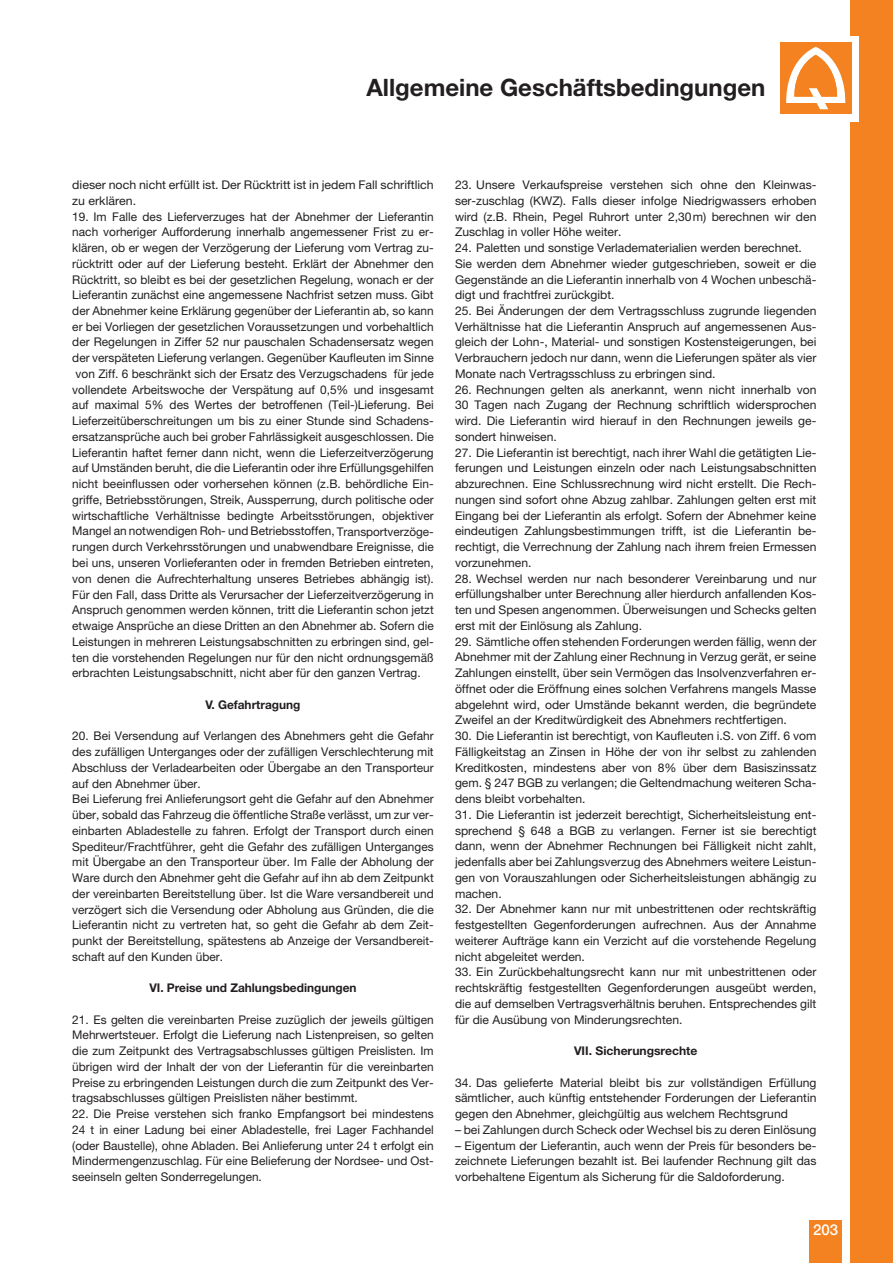
<style>
.page{position:relative;width:893px;height:1263px;background:#fff}
.page>*{position:absolute;margin:0;border:0;box-sizing:border-box;transform-origin:0 0}
.t1{font:700 24px "Helvetica Neue LT Pro";color:#231f20}
.t2{font:500 15px "Helvetica Neue LT Pro";color:#fff}
.t3{font:12px/15.8px "Helvetica Neue LT Pro";color:#231f20;text-align:justify}
.t4{font:700 12px "Helvetica Neue LT Pro";color:#231f20}
</style>
<div class="page">
<div style="left:850px;top:0;width:43px;height:1263px;background:#f58220"></div>
<div style="left:809px;top:1220px;width:33px;height:43px;background:#f58220"></div>
<div style="left:774px;top:36px;width:85px;height:85px;background:#fff"></div>
<div style="left:780px;top:43px;width:71px;height:71px;background:#f58220"></div>
<svg style="left:786px;top:47px;width:60px;height:62px"></svg>
<h1 class="t1" style="left:366px;top:72px;width:400px">Allgemeine Geschäftsbedingungen</h1>
<p class="t3" style="left:72px;top:177px;width:363px">dieser noch nicht erfüllt ist. Der Rücktritt ist in jedem Fall schriftlich zu erklären.</p>
<p class="t3" style="left:72px;top:208px;width:363px">19. Im Falle des Lieferverzuges hat der Abnehmer der Lieferantin nach vorheriger Aufforderung innerhalb angemessener Frist zu er&shy;klären, ob er wegen der Verzögerung der Lieferung vom Vertrag zu&shy;rücktritt oder auf der Lieferung besteht. Erklärt der Abnehmer den Rücktritt, so bleibt es bei der gesetzlichen Regelung, wonach er der Lieferantin zunächst eine angemessene Nachfrist setzen muss. Gibt der Abnehmer keine Erklärung gegenüber der Lieferantin ab, so kann er bei Vorliegen der gesetzlichen Voraussetzungen und vorbehaltlich der Regelungen in Ziffer 52 nur pauschalen Schadensersatz wegen der verspäteten Lieferung verlangen. Gegenüber Kaufleuten im Sinne von Ziff. 6 beschränkt sich der Ersatz des Verzugschadens für jede vollendete Arbeitswoche der Verspätung auf 0,5% und insgesamt auf maximal 5% des Wertes der betroffenen (Teil-)Lieferung. Bei Lieferzeitüberschreitungen um bis zu einer Stunde sind Schadens&shy;ersatzansprüche auch bei grober Fahrlässigkeit ausgeschlossen. Die Lieferantin haftet ferner dann nicht, wenn die Lieferzeitverzögerung auf Umständen beruht, die die Lieferantin oder ihre Erfüllungsgehilfen nicht beeinflussen oder vorhersehen können (z.B. behördliche Ein&shy;griffe, Betriebsstörungen, Streik, Aussperrung, durch politische oder wirtschaftliche Verhältnisse bedingte Arbeitsstörungen, objektiver Mangel an notwendigen Roh- und Betriebsstoffen, Transportverzöge&shy;rungen durch Verkehrsstörungen und unabwendbare Ereignisse, die bei uns, unseren Vorlieferanten oder in fremden Betrieben eintreten, von denen die Aufrechterhaltung unseres Betriebes abhängig ist).<br>Für den Fall, dass Dritte als Verursacher der Lieferzeitverzögerung in Anspruch genommen werden können, tritt die Lieferantin schon jetzt etwaige Ansprüche an diese Dritten an den Abnehmer ab. Sofern die Leistungen in mehreren Leistungsabschnitten zu erbringen sind, gel&shy;ten die vorstehenden Regelungen nur für den nicht ordnungsgemäß erbrachten Leistungsabschnitt, nicht aber für den ganzen Vertrag.</p>
<p class="t4" style="left:205px;top:697px;width:97px">V. Gefahrtragung</p>
<p class="t3" style="left:72px;top:728px;width:363px;text-align:left">20. Bei Versendung auf Verlangen des Abnehmers geht die Gefahr des zufälligen Unterganges oder der zufälligen Verschlechterung mit Abschluss der Verladearbeiten oder Übergabe an den Transporteur auf den Abnehmer über.<br>Bei Lieferung frei Anlieferungsort geht die Gefahr auf den Abnehmer über, sobald das Fahrzeug die öffentliche Straße verlässt, um zur ver&shy;einbarten Abladestelle zu fahren. Erfolgt der Transport durch einen Spediteur/Frachtführer, geht die Gefahr des zufälligen Unterganges mit Übergabe an den Transporteur über. Im Falle der Abholung der Ware durch den Abnehmer geht die Gefahr auf ihn ab dem Zeitpunkt der vereinbarten Bereitstellung über. Ist die Ware versandbereit und verzögert sich die Versendung oder Abholung aus Gründen, die die Lieferantin nicht zu vertreten hat, so geht die Gefahr ab dem Zeit&shy;punkt der Bereitstellung, spätestens ab Anzeige der Versandbereit&shy;schaft auf den Kunden über.</p>
<p class="t4" style="left:149px;top:980px;width:209px">VI. Preise und Zahlungsbedingungen</p>
<p class="t3" style="left:72px;top:1011px;width:363px">21. Es gelten die vereinbarten Preise zuzüglich der jeweils gültigen Mehrwertsteuer. Erfolgt die Lieferung nach Listenpreisen, so gelten die zum Zeitpunkt des Vertragsabschlusses gültigen Preislisten. Im übrigen wird der Inhalt der von der Lieferantin für die vereinbarten Preise zu erbringenden Leistungen durch die zum Zeitpunkt des Ver&shy;tragsabschlusses gültigen Preislisten näher bestimmt.</p>
<p class="t3" style="left:72px;top:1106px;width:363px">22. Die Preise verstehen sich franko Empfangsort bei mindestens 24 t in einer Ladung bei einer Abladestelle, frei Lager Fachhandel (oder Baustelle), ohne Abladen. Bei Anlieferung unter 24 t erfolgt ein Mindermengenzuschlag. Für eine Belieferung der Nordsee- und Ost&shy;seeinseln gelten Sonderregelungen.</p>
<p class="t3" style="left:455px;top:177px;width:363px">23. Unsere Verkaufspreise verstehen sich ohne den Kleinwas&shy;ser-zuschlag (KWZ). Falls dieser infolge Niedrigwassers erhoben wird (z.B. Rhein, Pegel Ruhrort unter 2,30m) berechnen wir den Zuschlag in voller Höhe weiter.</p>
<p class="t3" style="left:455px;top:240px;width:363px;text-align:left">24. Paletten und sonstige Verladematerialien werden berechnet.<br>Sie werden dem Abnehmer wieder gutgeschrieben, soweit er die Gegenstände an die Lieferantin innerhalb von 4 Wochen unbeschä&shy;digt und frachtfrei zurückgibt.</p>
<p class="t3" style="left:455px;top:303px;width:363px">25. Bei Änderungen der dem Vertragsschluss zugrunde liegenden Verhältnisse hat die Lieferantin Anspruch auf angemessenen Aus&shy;gleich der Lohn-, Material- und sonstigen Kostensteigerungen, bei Verbrauchern jedoch nur dann, wenn die Lieferungen später als vier Monate nach Vertragsschluss zu erbringen sind.</p>
<p class="t3" style="left:455px;top:381px;width:363px">26. Rechnungen gelten als anerkannt, wenn nicht innerhalb von 30 Tagen nach Zugang der Rechnung schriftlich widersprochen wird. Die Lieferantin wird hierauf in den Rechnungen jeweils ge&shy;sondert hinweisen.</p>
<p class="t3" style="left:455px;top:444px;width:363px">27. Die Lieferantin ist berechtigt, nach ihrer Wahl die getätigten Lie&shy;ferungen und Leistungen einzeln oder nach Leistungsabschnitten abzurechnen. Eine Schlussrechnung wird nicht erstellt. Die Rech&shy;nungen sind sofort ohne Abzug zahlbar. Zahlungen gelten erst mit Eingang bei der Lieferantin als erfolgt. Sofern der Abnehmer keine eindeutigen Zahlungsbestimmungen trifft, ist die Lieferantin be&shy;rechtigt, die Verrechnung der Zahlung nach ihrem freien Ermessen vorzunehmen.</p>
<p class="t3" style="left:455px;top:570px;width:363px">28. Wechsel werden nur nach besonderer Vereinbarung und nur erfüllungshalber unter Berechnung aller hierdurch anfallenden Kos&shy;ten und Spesen angenommen. Überweisungen und Schecks gelten erst mit der Einlösung als Zahlung.</p>
<p class="t3" style="left:455px;top:633px;width:363px">29. Sämtliche offen stehenden Forderungen werden fällig, wenn der Abnehmer mit der Zahlung einer Rechnung in Verzug gerät, er seine Zahlungen einstellt, über sein Vermögen das Insolvenzverfahren er&shy;öffnet oder die Eröffnung eines solchen Verfahrens mangels Masse abgelehnt wird, oder Umstände bekannt werden, die begründete Zweifel an der Kreditwürdigkeit des Abnehmers rechtfertigen.</p>
<p class="t3" style="left:455px;top:728px;width:363px">30. Die Lieferantin ist berechtigt, von Kaufleuten i.S. von Ziff. 6 vom Fälligkeitstag an Zinsen in Höhe der von ihr selbst zu zahlenden Kreditkosten, mindestens aber von 8% über dem Basiszinssatz gem. § 247 BGB zu verlangen; die Geltendmachung weiteren Scha&shy;dens bleibt vorbehalten.</p>
<p class="t3" style="left:455px;top:806px;width:363px">31. Die Lieferantin ist jederzeit berechtigt, Sicherheitsleistung ent&shy;sprechend § 648 a BGB zu verlangen. Ferner ist sie berechtigt dann, wenn der Abnehmer Rechnungen bei Fälligkeit nicht zahlt, jedenfalls aber bei Zahlungsverzug des Abnehmers weitere Leistun&shy;gen von Vorauszahlungen oder Sicherheitsleistungen abhängig zu machen.</p>
<p class="t3" style="left:455px;top:901px;width:363px">32. Der Abnehmer kann nur mit unbestrittenen oder rechtskräftig festgestellten Gegenforderungen aufrechnen. Aus der Annahme weiterer Aufträge kann ein Verzicht auf die vorstehende Regelung nicht abgeleitet werden.</p>
<p class="t3" style="left:455px;top:964px;width:363px">33. Ein Zurückbehaltungsrecht kann nur mit unbestrittenen oder rechtskräftig festgestellten Gegenforderungen ausgeübt werden, die auf demselben Vertragsverhältnis beruhen. Entsprechendes gilt für die Ausübung von Minderungsrechten.</p>
<p class="t4" style="left:574px;top:1043px;width:125px">VII. Sicherungsrechte</p>
<p class="t3" style="left:455px;top:1074px;width:363px">34. Das gelieferte Material bleibt bis zur vollständigen Erfüllung sämtlicher, auch künftig entstehender Forderungen der Lieferantin gegen den Abnehmer, gleichgültig aus welchem Rechtsgrund</p>
<p class="t3" style="left:455px;top:1121px;width:363px">– bei Zahlungen durch Scheck oder Wechsel bis zu deren Einlösung</p>
<p class="t3" style="left:455px;top:1137px;width:363px">– Eigentum der Lieferantin, auch wenn der Preis für besonders be&shy;zeichnete Lieferungen bezahlt ist. Bei laufender Rechnung gilt das vorbehaltene Eigentum als Sicherung für die Saldoforderung.</p>
<p class="t2" style="left:813px;top:1221px;width:27px">203</p>
</div>
